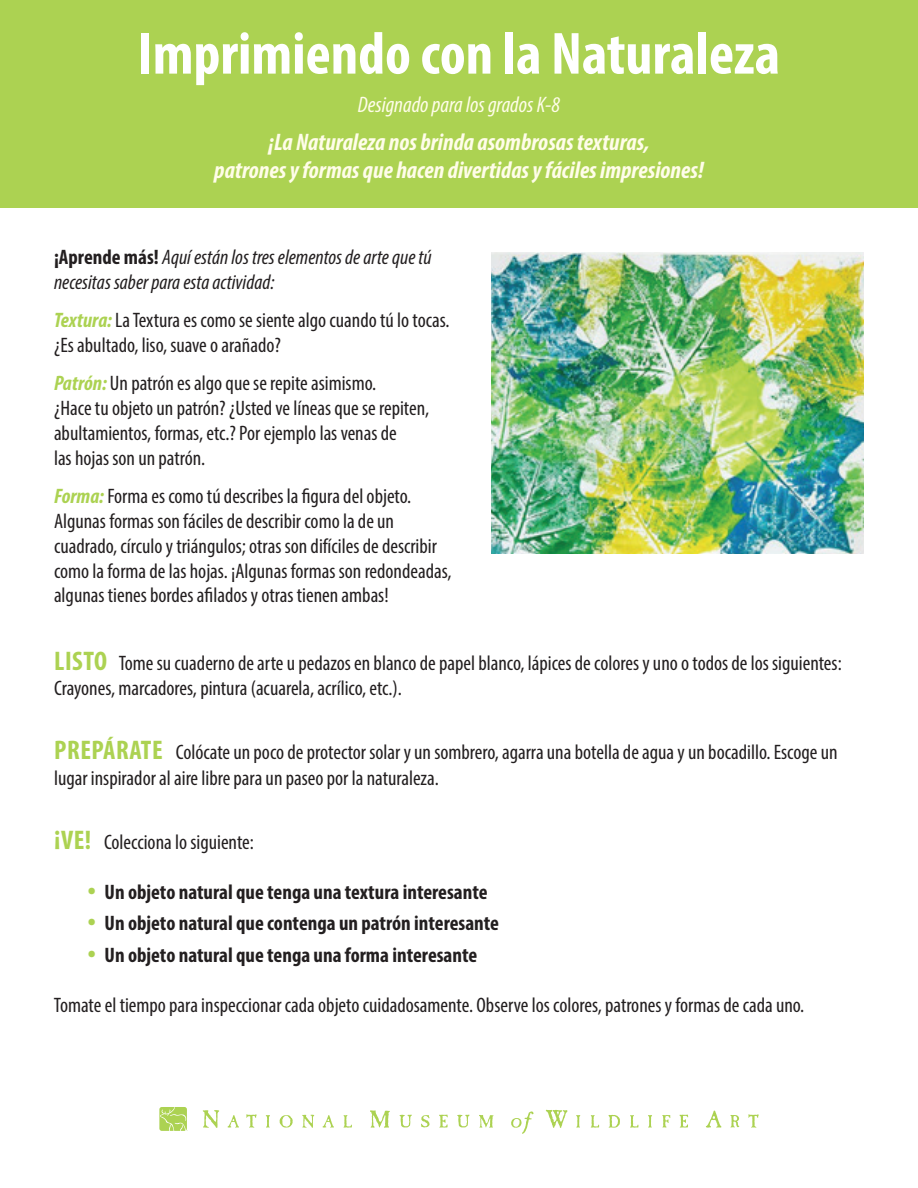
<style>
.page{position:relative;width:918px;height:1188px;background:#fff}
.page>*{position:absolute;margin:0;border:0;box-sizing:border-box;transform-origin:0 0}
.t1{font:700 condensed 60px "Myriad Pro";color:#fff}
.t2{font:italic 700 condensed 24px/28.8px "Myriad Pro";color:#fffde9;text-align:center}
.t3{font:italic condensed 22.5px "Myriad Pro";color:#fffde9}
.t4{font:condensed 21px/25.2px "Myriad Pro";color:#231f20}
.t5{font:700 condensed 21px "Myriad Pro";color:#231f20}
.t6{font:italic condensed 21px/25.2px "Myriad Pro";color:#231f20}
.s1{font-weight:700;font-style:normal}
.s2{font-weight:700;font-style:italic;color:#acd252}
.s3{font-weight:700;font-size:27px;color:#acd252}
.s4{font-size:30px;color:#acd252}
</style>
<div class="page">
<div style="left:0;top:0;width:918px;height:207px;background:#acd252"></div>
<svg style="left:159px;top:1107px;width:29px;height:24px"></svg>
<svg style="left:203px;top:1110px;width:556px;height:24px"></svg>
<img style="left:492px;top:252px;width:372px;height:302px">
<h1 class="t1" style="left:138px;top:16px;width:644px">Imprimiendo con la Naturaleza</h1>
<p class="t3" style="left:358px;top:91px;width:204px">Designado para los grados K-8</p>
<p class="t2" style="left:214px;top:127px;width:491px">¡La Naturaleza nos brinda asombrosas texturas,<br>patrones y formas que hacen divertidas y fáciles impresiones!</p>
<p class="t6" style="left:54px;top:244px;width:379px"><span class="s1">¡Aprende más!</span> Aquí están los tres elementos de arte que tú necesitas saber para esta actividad:</p>
<p class="t4" style="left:54px;top:307px;width:397px"><span class="s2">Textura:</span> La Textura es como se siente algo cuando tú lo tocas. ¿Es abultado, liso, suave o arañado?</p>
<p class="t4" style="left:54px;top:370px;width:377px"><span class="s2">Patrón:</span> Un patrón es algo que se repite asimismo.<br>¿Hace tu objeto un patrón? ¿Usted ve líneas que se repiten, abultamientos, formas, etc.? Por ejemplo las venas de<br>las hojas son un patrón.</p>
<p class="t4" style="left:54px;top:483px;width:399px"><span class="s2">Forma:</span> Forma es como tú describes la figura del objeto.<br>Algunas formas son fáciles de describir como la de un cuadrado, círculo y triángulos; otras son difíciles de describir como la forma de las hojas. ¡Algunas formas son redondeadas, algunas tienes bordes afilados y otras tienen ambas!</p>
<p class="t4" style="left:54px;top:650px;width:789px"><span class="s3">Listo</span> Tome su cuaderno de arte u pedazos en blanco de papel blanco, lápices de colores y uno o todos de los siguientes:<br>Crayones, marcadores, pintura (acuarela, acrílico, etc.).</p>
<p class="t4" style="left:54px;top:740px;width:785px"><span class="s3">Prepárate</span> Colócate un poco de protector solar y un sombrero, agarra una botella de agua y un bocadillo. Escoge un lugar inspirador al aire libre para un paseo por la naturaleza.</p>
<p class="t4" style="left:54px;top:829px;width:201px"><span class="s3">¡VE!</span> Colecciona lo siguiente:</p>
<p class="t5" style="left:87px;top:879px;width:402px"><span class="s4">•</span> Un objeto natural que tenga una textura interesante</p>
<p class="t5" style="left:87px;top:910px;width:413px"><span class="s4">•</span> Un objeto natural que contenga un patrón interesante</p>
<p class="t5" style="left:87px;top:942px;width:391px"><span class="s4">•</span> Un objeto natural que tenga una forma interesante</p>
<p class="t4" style="left:54px;top:992px;width:752px">Tomate el tiempo para inspeccionar cada objeto cuidadosamente. Observe los colores, patrones y formas de cada uno.</p>
</div>
